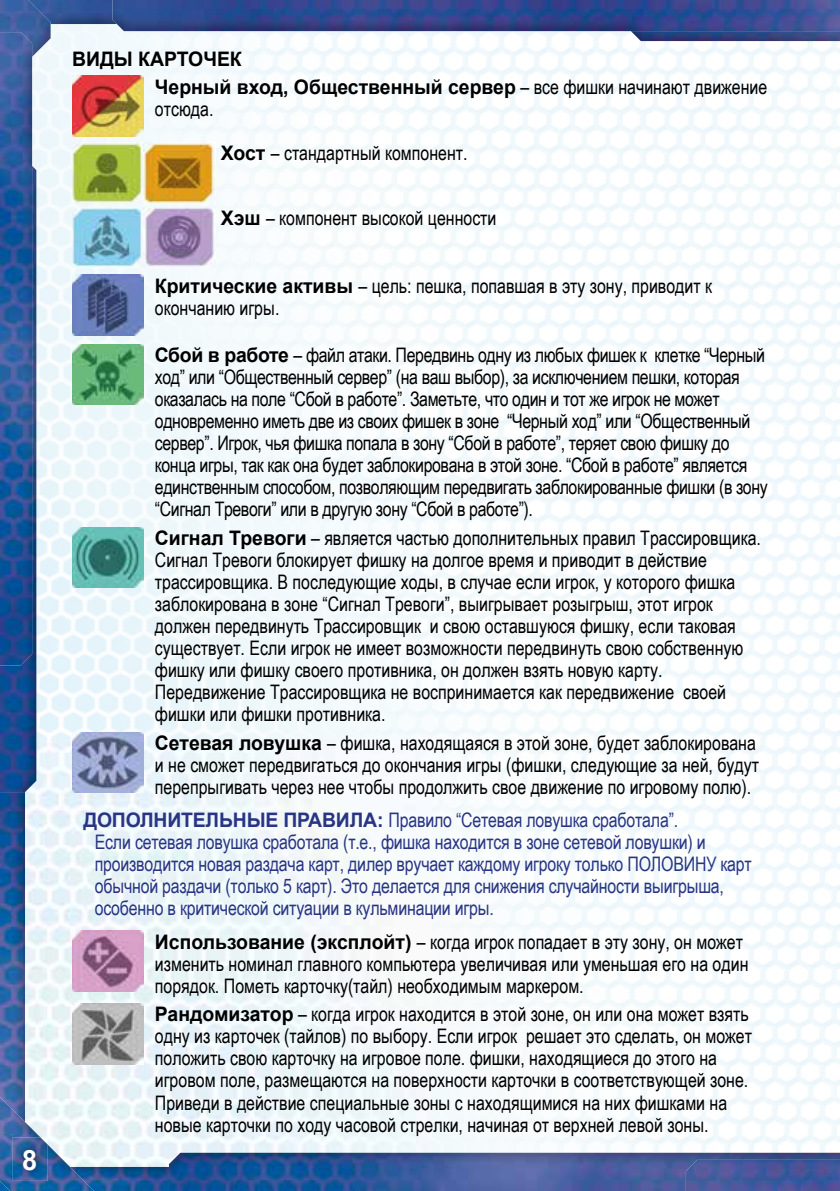
<style>
.page{position:relative;width:840px;height:1191px;background:#fff}
.page>*{position:absolute;margin:0;border:0;box-sizing:border-box;transform-origin:0 0}
.t1{font:700 28px "Arial";color:#fff}
.t2{font:20px/22px "Arial Narrow";color:#000}
.t3{font:20px/22px "Arial Narrow";letter-spacing:-.02em;color:#000}
.t4{font:20px/22px "Arial Narrow";letter-spacing:-.01em;color:#283583}
.t5{font:700 20px/27.6px "Arial";color:#000}
.s1{font-family:"Arial Narrow";font-weight:400}
.s2{font-family:"Arial";font-weight:700}
</style>
<div class="page">
<img style="left:36px;top:310px;width:803px;height:428px">
<img style="left:32px;top:24px;width:603px;height:286px">
<img style="left:0;top:792px;width:25px;height:305px">
<img style="left:51px;top:0;width:61px;height:24px">
<img style="left:94px;top:1167px;width:75px;height:24px">
<img style="left:0;top:1097px;width:94px;height:94px">
<img style="left:0;top:0;width:51px;height:57px">
<img style="left:0;top:166px;width:36px;height:626px">
<img style="left:630px;top:31px;width:209px;height:10px">
<img style="left:169px;top:1152px;width:670px;height:39px">
<img style="left:0;top:32px;width:32px;height:633px">
<img style="left:112px;top:0;width:727px;height:31px">
<img style="left:685px;top:1159px;width:154px;height:32px">
<img style="left:12px;top:1137px;width:36px;height:43px">
<img style="left:72px;top:76px;width:71px;height:60px">
<img style="left:72px;top:142px;width:143px;height:61px">
<img style="left:72px;top:207px;width:143px;height:60px">
<img style="left:72px;top:275px;width:71px;height:60px">
<img style="left:72px;top:344px;width:71px;height:61px">
<img style="left:72px;top:527px;width:71px;height:60px">
<img style="left:72px;top:732px;width:71px;height:60px">
<img style="left:72px;top:930px;width:71px;height:61px">
<img style="left:72px;top:1003px;width:71px;height:61px">
<h1 class="t1" style="left:22px;top:1140px;width:17px">8</h1>
<p class="t5" style="left:155px;top:45px;width:613px;text-indent:-83px">ВИДЫ КАРТОЧЕК<br>Черный вход, Общественный сервер <span class="s1">– все фишки начинают движение</span></p>
<p class="t2" style="left:155px;top:97px;width:60px">отсюда.</p>
<p class="t2" style="left:221px;top:141px;width:248px"><span class="s2">Хост</span> – стандартный компонент.</p>
<p class="t2" style="left:221px;top:206px;width:277px"><span class="s2">Хэш</span> – компонент высокой ценности</p>
<p class="t2" style="left:155px;top:274px;width:558px"><span class="s2">Критические активы</span> – цель: пешка, попавшая в эту зону, приводит к окончанию игры.</p>
<p class="t3" style="left:155px;top:343px;width:614px"><span class="s2">Сбой в работе</span> – файл атаки. Передвинь одну из любых фишек к клетке “Черный ход” или “Общественный сервер” (на ваш выбор), за исключением пешки, которая оказалась на поле “Сбой в работе”. Заметьте, что один и тот же игрок не может одновременно иметь две из своих фишек в зоне “Черный ход” или “Общественный сервер”. Игрок, чья фишка попала в зону “Сбой в работе”, теряет свою фишку до конца игры, так как она будет заблокирована в этой зоне. “Сбой в работе” является единственным способом, позволяющим передвигать заблокированные фишки (в зону “Сигнал Тревоги” или в другую зону “Сбой в работе”).</p>
<p class="t2" style="left:155px;top:526px;width:607px"><span class="s2">Сигнал Тревоги</span> – является частью дополнительных правил Трассировщика.<br>Сигнал Тревоги блокирует фишку на долгое время и приводит в действие трассировщика. В последующие ходы, в случае если игрок, у которого фишка заблокирована в зоне “Сигнал Тревоги”, выигрывает розыгрыш, этот игрок должен передвинуть Трассировщик и свою оставшуюся фишку, если таковая существует. Если игрок не имеет возможности передвинуть свою собственную фишку или фишку своего противника, он должен взять новую карту.<br>Передвижение Трассировщика не воспринимается как передвижение своей фишки или фишки противника.</p>
<p class="t2" style="left:155px;top:731px;width:605px"><span class="s2">Сетевая ловушка</span> – фишка, находящаяся в этой зоне, будет заблокирована и не сможет передвигаться до окончания игры (фишки, следующие за ней, будут перепрыгивать через нее чтобы продолжить свое движение по игровому полю).</p>
<p class="t4" style="left:95px;top:808px;width:658px;text-indent:-11px"><span class="s2">ДОПОЛНИТЕЛЬНЫЕ ПРАВИЛА:</span> Правило “Сетевая ловушка сработала”.<br>Если сетевая ловушка сработала (т.е., фишка находится в зоне сетевой ловушки) и производится новая раздача карт, дилер вручает каждому игроку только ПОЛОВИНУ карт обычной раздачи (только 5 карт). Это делается для снижения случайности выигрыша, особенно в критической ситуации в кульминации игры.</p>
<p class="t2" style="left:155px;top:929px;width:594px"><span class="s2">Использование (эксплойт)</span> – когда игрок попадает в эту зону, он может изменить номинал главного компьютера увеличивая или уменьшая его на один порядок. Пометь карточку(тайл) необходимым маркером.</p>
<p class="t2" style="left:155px;top:1002px;width:598px"><span class="s2">Рандомизатор</span> – когда игрок находится в этой зоне, он или она может взять одну из карточек (тайлов) по выбору. Если игрок решает это сделать, он может положить свою карточку на игровое поле. фишки, находящиеся до этого на игровом поле, размещаются на поверхности карточки в соответствующей зоне.<br>Приведи в действие специальные зоны с находящимися на них фишками на новые карточки по ходу часовой стрелки, начиная от верхней левой зоны.</p>
</div>
